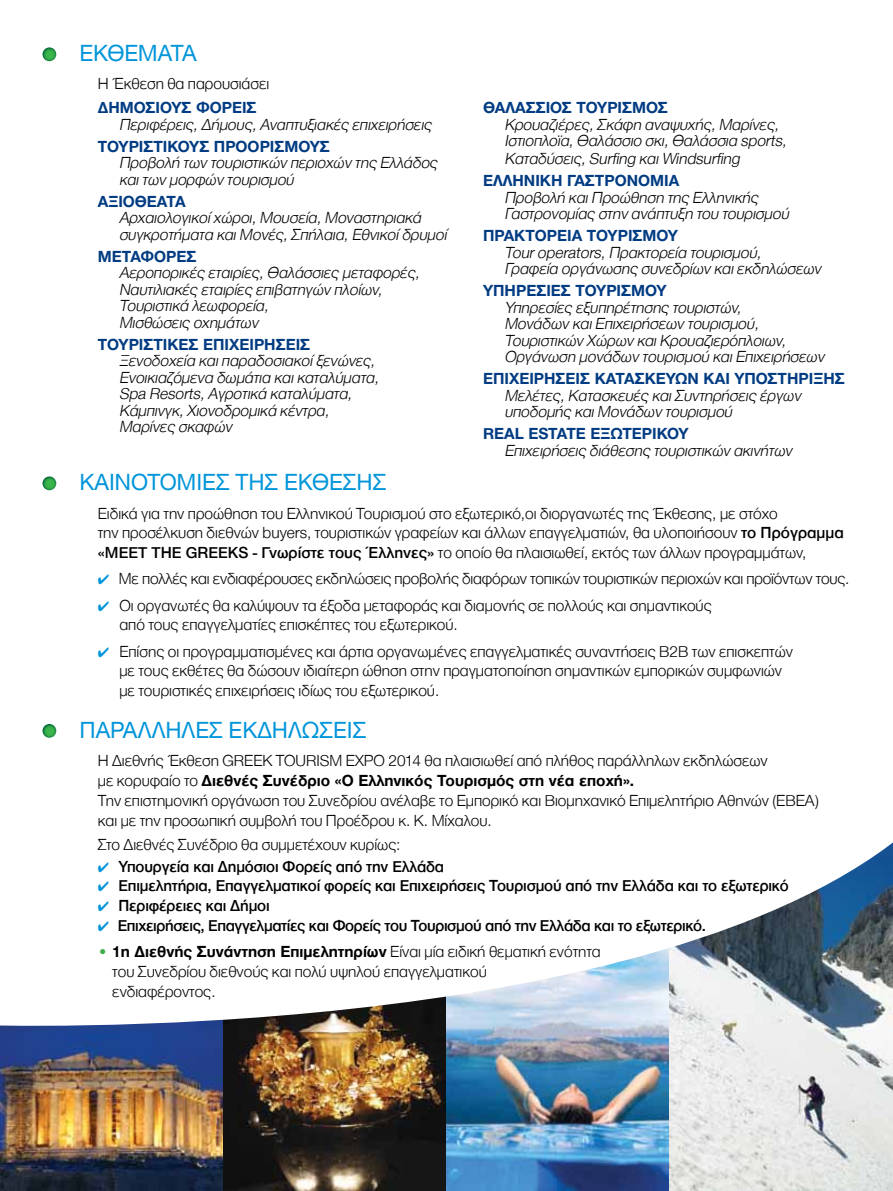
<style>
.page{position:relative;width:893px;height:1191px;background:#fff}
.page>*{position:absolute;margin:0;border:0;box-sizing:border-box;transform-origin:0 0}
.t1{font:24px "Helvetica Neue Greek";color:#0095da}
.t2{font:300 16.5px/19.8px "Helvetica Neue Greek";color:#000}
.t3{font:italic 300 16.5px/16.5px "Helvetica Neue Greek";color:#000}
.t4{font:500 16.5px "Helvetica Neue Greek";letter-spacing:-.01em;color:#000}
.t5{font:700 16.5px "Helvetica Neue Greek";color:#013b82}
.s1{font-weight:500}
.s2{color:#0095da}
.s3{font-weight:700}
.s4{font-weight:400;color:#41ad49}
</style>
<div class="page">
<img style="left:0;top:1048px;width:223px;height:143px">
<img style="left:223px;top:1048px;width:223px;height:143px">
<img style="left:446px;top:1048px;width:224px;height:143px">
<img style="left:670px;top:1048px;width:223px;height:143px">
<svg style="left:0;top:729px;width:893px;height:319px"></svg>
<svg style="left:43px;top:47px;width:13px;height:14px"></svg>
<svg style="left:43px;top:476px;width:13px;height:14px"></svg>
<svg style="left:43px;top:724px;width:13px;height:13px"></svg>
<h1 class="t1" style="left:80px;top:41px;width:119px">ΕΚΘΕΜΑΤΑ</h1>
<p class="t2" style="left:98px;top:73px;width:173px">Η Έκθεση θα παρουσιάσει</p>
<p class="t5" style="left:98px;top:99px;width:160px">ΔΗΜΟΣΙΟΥΣ ΦΟΡΕΙΣ</p>
<p class="t3" style="left:119px;top:116px;width:317px">Περιφέρεις,Δήμους,Αναπτυξιακές επιχειρήσεις</p>
<p class="t5" style="left:98px;top:138px;width:234px">ΤΟΥΡΙΣΤΙΚΟΥΣ ΠΡΟΟΡΙΣΜΟΥΣ</p>
<p class="t3" style="left:119px;top:154px;width:323px">Προβολή των τουριστικών περιοχών της Ελλάδος καιτων μορφών τουρισμού</p>
<p class="t5" style="left:98px;top:193px;width:89px">ΑΞΙΟΘΕΑΤΑ</p>
<p class="t3" style="left:119px;top:209px;width:329px">Αρχαιολογικοί χώροι,Μουσεία,Μοναστηριακά συγκροτήματα καιΜονές,Σπήλαια,Εθνικοί δρυμοί</p>
<p class="t5" style="left:98px;top:247px;width:100px">ΜΕΤΑΦΟΡΕΣ</p>
<p class="t3" style="left:119px;top:264px;width:305px">Αεροπορικές εταιρίες,Θαλάσσιες μεταφορές, Ναυτιλιακές εταιρίες επιβατηγών πλοίων, Τουριστικά λεωφορεία,<br>Μισθώσεις οχημάτων</p>
<p class="t5" style="left:98px;top:335px;width:214px">ΤΟΥΡΙΣΤΙΚΕΣ ΕΠΙΧΕΙΡΗΣΕΙΣ</p>
<p class="t3" style="left:119px;top:352px;width:264px">Ξενοδοχεία καιπαραδοσιακοί ξενώνες,<br>Ενοικιαζόμενα δωμάτια καικαταλύματα,<br>Spa Resorts,Αγροτικά καταλύματα,<br>Κάμπινγκ,Χιονοδρομικά κέντρα,<br>Μαρίνες σκαφών</p>
<p class="t5" style="left:483px;top:99px;width:186px">ΘΑΛΑΣΣΙΟΣ ΤΟΥΡΙΣΜΟΣ</p>
<p class="t3" style="left:504px;top:116px;width:287px">Κρουαζιέρες,Σκάφη αναψυχής,Μαρίνες,<br>Ιστιοπλοϊα,Θαλάσσιο σκι,Θαλάσσια sports,</p>
<p class="t3" style="left:504px;top:151px;width:240px">Καταδύσεις,Surfing καιWindsurfing</p>
<p class="t5" style="left:483px;top:172px;width:198px">ΕΛΛΗΝΙΚΗ ΓΑΣΤΡΟΝΟΜΙΑ</p>
<p class="t3" style="left:504px;top:189px;width:289px">Προβολή καιΠροώθηση της Ελληνικής<br>Γαστρονομίας στην ανάπτυξη του τουρισμού</p>
<p class="t5" style="left:483px;top:227px;width:196px">ΠΡΑΚΤΟΡΕΙΑ ΤΟΥΡΙΣΜΟΥ</p>
<p class="t3" style="left:504px;top:244px;width:321px">Touroperators,Πρακτορεία τουρισμού,<br>Γραφεία οργάνωσης συνεδρίων καιεκδηλώσεων</p>
<p class="t5" style="left:483px;top:282px;width:185px">ΥΠΗΡΕΣΙΕΣ ΤΟΥΡΙΣΜΟΥ</p>
<p class="t3" style="left:504px;top:299px;width:324px">Υπηρεσίες εξυπηρέτησης τουριστών,<br>Μονάδων καιΕπιχειρήσεων τουρισμού, Τουριστικών Χώρων καιΚρουαζιερόπλοιων, Οργάνωση μονάδων τουρισμού καιΕπιχειρήσεων</p>
<p class="t5" style="left:483px;top:370px;width:363px">ΕΠΙΧΕΙΡΗΣΕΙΣ ΚΑΤΑΣΚΕΥΩΝ ΚΑΙ ΥΠΟΣΤΗΡΙΞΗΣ</p>
<p class="t3" style="left:504px;top:387px;width:301px">Μελέτες,Κατασκευές καιΣυντηρήσεις έργων υποδομής καιΜονάδων τουρισμού</p>
<p class="t5" style="left:483px;top:425px;width:207px">REAL ESTATE ΕΞΩΤΕΡΙΚΟΥ</p>
<p class="t3" style="left:504px;top:442px;width:292px">Επιχειρήσεις διάθεσης τουριστικών ακινήτων</p>
<h1 class="t1" style="left:80px;top:469px;width:309px">ΚΑΙΝΟΤΟΜΙΕΣ ΤΗΣ ΕΚΘΕΣΗΣ</h1>
<p class="t2" style="left:98px;top:503px;width:747px">Ειδικά για την προώθηση του Ελληνικού Τουρισμού στο εξωτερικό,οι διοργανωτές της Έκθεσης, με στόχο<br>την προσέλκυση διεθνών buyers, τουριστικών γραφείων και άλλων επαγγελματιών, θα υλοποιήσουν <span class="s1">το Πρόγραμμα «MEET THE GREEKS - Γνωρίστε τους Έλληνες»</span> το οποίο θα πλαισιωθεί, εκτός των άλλων προγραμμάτων,</p>
<p class="t2" style="left:98px;top:569px;width:753px"><span class="s2">✔</span> Με πολλές και ενδιαφέρουσες εκδηλώσεις προβολής διαφόρων τοπικών τουριστικών περιοχών και προϊόντων τους.</p>
<p class="t2" style="left:119px;top:595px;width:594px;text-indent:-22px"><span class="s2">✔</span> Οι οργανωτές θα καλύψουν τα έξοδα μεταφοράς και διαμονής σε πολλούς και σημαντικούς από τους επαγγελματίες επισκέπτες του εξωτερικού.</p>
<p class="t2" style="left:119px;top:641px;width:675px;text-indent:-22px"><span class="s2">✔</span> Επίσης οι προγραμματισμένες και άρτια οργανωμένες επαγγελματικές συναντήσεις Β2Β των επισκεπτών με τους εκθέτες θα δώσουν ιδιαίτερη ώθηση στην πραγματοποίηση σημαντικών εμπορικών συμφωνιών με τουριστικές επιχειρήσεις ιδίως του εξωτερικού.</p>
<h1 class="t1" style="left:80px;top:717px;width:288px">ΠΑΡΑΛΛΗΛΕΣ ΕΚΔΗΛΩΣΕΙΣ</h1>
<p class="t2" style="left:98px;top:750px;width:722px">Η Διεθνής Έκθεση GREEK TOURISM EXPO 2014 θα πλαισιωθεί από πλήθος παράλληλων εκδηλώσεων<br>με κορυφαίο το <span class="s3">Διεθνές Συνέδριο «Ο Ελληνικός Τουρισμός στη νέα εποχή».<br></span>Την επιστημονική οργάνωση του Συνεδρίου ανέλαβε το Εμπορικό και Βιομηχανικό Επιμελητήριο Αθηνών (ΕΒΕΑ) και με την προσωπική συμβολή του Προέδρου κ. Κ. Μίχαλου.</p>
<p class="t2" style="left:98px;top:834px;width:304px">Στο Διεθνές Συνέδριο θα συμμετέχουν κυρίως:</p>
<p class="t4" style="left:98px;top:857px;width:348px"><span class="s2">✔</span> Υπουργεία και Δημόσιοι Φορείς από την Ελλάδα</p>
<p class="t4" style="left:98px;top:877px;width:693px"><span class="s2">✔</span> Επιμελητήρια, Επαγγελματικοί φορείς και Επιχειρήσεις Τουρισμού από την Ελλάδα και το εξωτερικό</p>
<p class="t4" style="left:98px;top:897px;width:173px"><span class="s2">✔</span> Περιφέρειες και Δήμοι</p>
<p class="t4" style="left:98px;top:916px;width:610px"><span class="s2">✔</span> Επιχειρήσεις, Επαγγελματίες και Φορείς του Τουρισμού από την Ελλάδα και το εξωτερικό.</p>
<p class="t2" style="left:112px;top:941px;width:490px;text-indent:-15px"><span class="s4">•</span> <span class="s3">1η Διεθνής Συνάντηση Επιμελητηρίων</span> Είναι μία ειδική θεματική ενότητα του Συνεδρίου διεθνούς και πολύ υψηλού επαγγελματικού<br>ενδιαφέροντος.</p>
</div>
